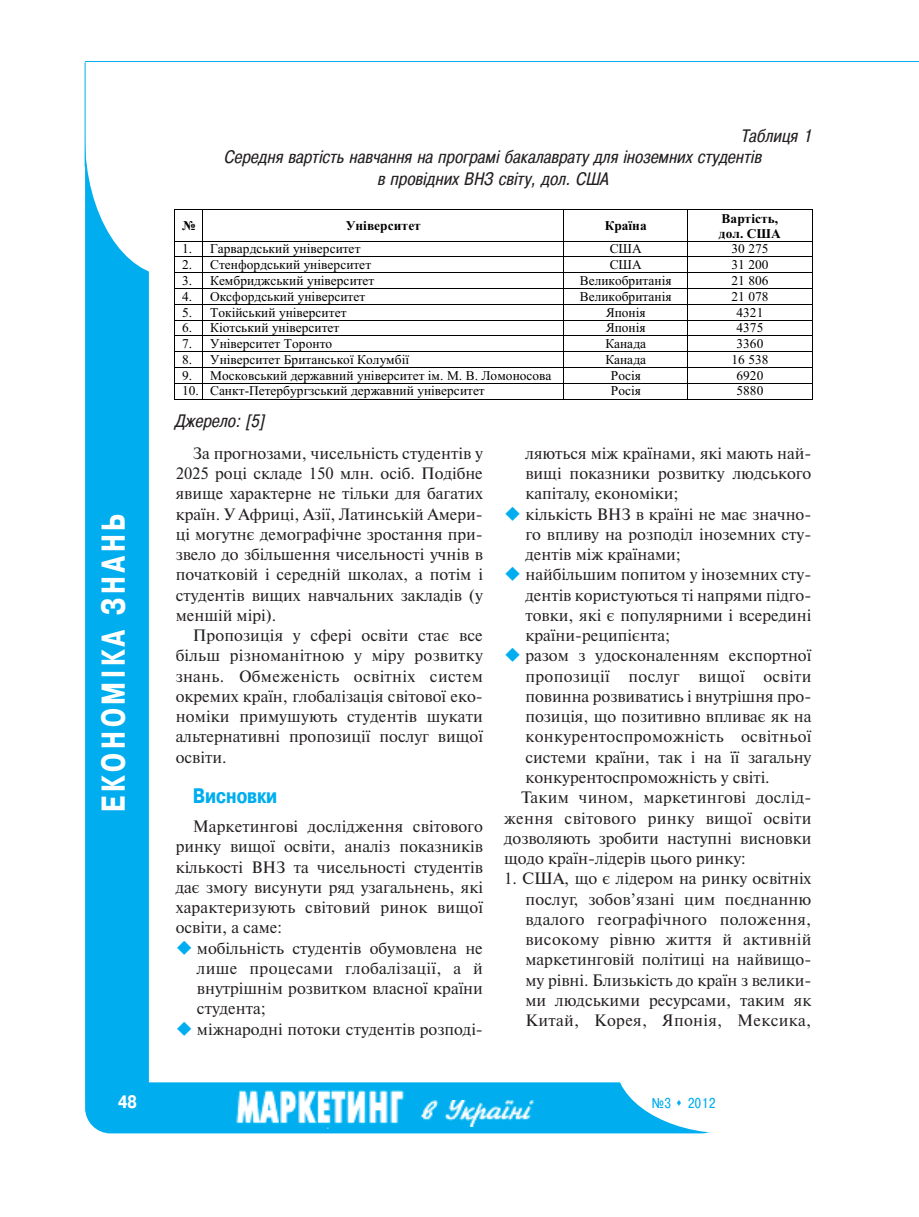
<style>
.page{position:relative;width:919px;height:1217px;background:#fff}
.page>*{position:absolute;margin:0;border:0;box-sizing:border-box;transform-origin:0 0}
.t1{font:700 33px "Pragmatica Cond C";letter-spacing:.13em;color:#fff;scale:.9 1}
.t2{font:700 21px "Pragmatica Cond C";color:#00aeef}
.t3{font:italic 18px "Pragmatica Cond C";letter-spacing:.02em;color:#231f20}
.t4{font:700 18px "Pragmatica Cond C";color:#fff}
.t5{font:16.5px/20.2px "Newton C";color:#231f20;text-align:justify}
.t6{font:16.5px "Newton C";letter-spacing:.02em;color:#231f20}
.t7{font:14.25px "Pragmatica Cond C";color:#00aeef}
.t8{font:13.35px "Times New Roman";letter-spacing:.005em;color:#000}
.t9{font:700 13.35px/15.3px "Times New Roman";letter-spacing:.005em;color:#000}
.s1{color:#00aeef}
</style>
<div class="page">
<div style="left:85px;top:112px;width:64px;height:1019px;background:#00aeef;border-radius:32px"></div>
<div style="left:85px;top:1082px;width:642px;height:51px;background:#00aeef;border-radius:26px"></div>
<img style="left:236px;top:1090px;width:169px;height:38px">
<img style="left:421px;top:1100px;width:112px;height:26px">
<div style="left:85px;top:0;width:172px;height:276px;background:#fff;border-radius:50%"></div>
<div style="left:615px;top:991px;width:226px;height:142px;background:#fff;border-radius:50%"></div>
<hr style="left:85px;top:62px;width:1px;height:104px;background:#00aeef">
<hr style="left:85px;top:61px;width:833px;height:1px;background:#00aeef">
<hr style="left:203px;top:210px;width:360px;height:1px;background:#000">
<hr style="left:564px;top:210px;width:123px;height:1px;background:#000">
<hr style="left:687px;top:210px;width:124px;height:1px;background:#000">
<hr style="left:174px;top:210px;width:1px;height:31px;background:#000">
<hr style="left:203px;top:210px;width:1px;height:31px;background:#000">
<hr style="left:563px;top:210px;width:1px;height:31px;background:#000">
<hr style="left:687px;top:210px;width:1px;height:31px;background:#000">
<hr style="left:811px;top:210px;width:1px;height:31px;background:#000">
<hr style="left:203px;top:241px;width:360px;height:1px;background:#000">
<hr style="left:564px;top:241px;width:123px;height:1px;background:#000">
<hr style="left:687px;top:241px;width:124px;height:1px;background:#000">
<hr style="left:203px;top:257px;width:360px;height:1px;background:#000">
<hr style="left:564px;top:257px;width:123px;height:1px;background:#000">
<hr style="left:687px;top:257px;width:124px;height:1px;background:#000">
<hr style="left:203px;top:272px;width:360px;height:1px;background:#000">
<hr style="left:564px;top:272px;width:123px;height:1px;background:#000">
<hr style="left:687px;top:272px;width:124px;height:1px;background:#000">
<hr style="left:203px;top:288px;width:360px;height:1px;background:#000">
<hr style="left:564px;top:288px;width:123px;height:1px;background:#000">
<hr style="left:687px;top:288px;width:124px;height:1px;background:#000">
<hr style="left:203px;top:304px;width:360px;height:1px;background:#000">
<hr style="left:564px;top:304px;width:123px;height:1px;background:#000">
<hr style="left:687px;top:304px;width:124px;height:1px;background:#000">
<hr style="left:203px;top:320px;width:360px;height:1px;background:#000">
<hr style="left:564px;top:320px;width:123px;height:1px;background:#000">
<hr style="left:687px;top:320px;width:124px;height:1px;background:#000">
<hr style="left:203px;top:336px;width:360px;height:1px;background:#000">
<hr style="left:564px;top:336px;width:123px;height:1px;background:#000">
<hr style="left:687px;top:336px;width:124px;height:1px;background:#000">
<hr style="left:203px;top:351px;width:360px;height:1px;background:#000">
<hr style="left:564px;top:351px;width:123px;height:1px;background:#000">
<hr style="left:687px;top:351px;width:124px;height:1px;background:#000">
<hr style="left:203px;top:367px;width:360px;height:1px;background:#000">
<hr style="left:564px;top:367px;width:123px;height:1px;background:#000">
<hr style="left:687px;top:367px;width:124px;height:1px;background:#000">
<hr style="left:203px;top:383px;width:360px;height:1px;background:#000">
<hr style="left:564px;top:383px;width:123px;height:1px;background:#000">
<hr style="left:687px;top:383px;width:124px;height:1px;background:#000">
<svg style="left:174px;top:241px;width:30px;height:159px"></svg>
<hr style="left:203px;top:399px;width:360px;height:1px;background:#000">
<svg style="left:563px;top:241px;width:1px;height:159px"></svg>
<hr style="left:564px;top:399px;width:123px;height:1px;background:#000">
<svg style="left:687px;top:242px;width:1px;height:157px"></svg>
<hr style="left:687px;top:399px;width:124px;height:1px;background:#000">
<p class="t3" style="left:740px;top:125px;width:75px">Таблиця 1</p>
<p class="t3" style="left:224px;top:147px;width:541px">Середня вартість навчання на програмі бакалаврату для іноземних студентів</p>
<p class="t3" style="left:377px;top:168px;width:232px">в провідних ВНЗ світу, дол. США</p>
<p class="t9" style="left:182px;top:219px;width:15px">№</p>
<p class="t9" style="left:345px;top:219px;width:77px">Університет</p>
<p class="t9" style="left:604px;top:219px;width:44px">Країна</p>
<p class="t9" style="left:718px;top:212px;width:63px">Вартість, дол. США</p>
<p class="t8" style="left:182px;top:241px;width:180px">1. Гарвардський університет</p>
<p class="t8" style="left:609px;top:244px;width:34px">США</p>
<p class="t8" style="left:731px;top:241px;width:39px">30 275</p>
<p class="t8" style="left:182px;top:257px;width:191px">2. Стенфордський університет</p>
<p class="t8" style="left:609px;top:260px;width:34px">США</p>
<p class="t8" style="left:731px;top:257px;width:39px">31 200</p>
<p class="t8" style="left:182px;top:272px;width:194px">3. Кембриджський університет</p>
<p class="t8" style="left:579px;top:276px;width:93px">Великобританія</p>
<p class="t8" style="left:731px;top:272px;width:39px">21 806</p>
<p class="t8" style="left:182px;top:288px;width:185px">4. Оксфордський університет</p>
<p class="t8" style="left:579px;top:292px;width:93px">Великобританія</p>
<p class="t8" style="left:731px;top:288px;width:39px">21 078</p>
<p class="t8" style="left:182px;top:304px;width:166px">5. Токійський університет</p>
<p class="t8" style="left:605px;top:308px;width:41px">Японія</p>
<p class="t8" style="left:736px;top:304px;width:29px">4321</p>
<p class="t8" style="left:182px;top:320px;width:159px">6. Кіотський університет</p>
<p class="t8" style="left:605px;top:323px;width:41px">Японія</p>
<p class="t8" style="left:736px;top:320px;width:29px">4375</p>
<p class="t8" style="left:182px;top:336px;width:152px">7. Університет Торонто</p>
<p class="t8" style="left:605px;top:339px;width:42px">Канада</p>
<p class="t8" style="left:736px;top:336px;width:29px">3360</p>
<p class="t8" style="left:182px;top:351px;width:229px">8. Університет Британської Колумбії</p>
<p class="t8" style="left:605px;top:355px;width:42px">Канада</p>
<p class="t8" style="left:731px;top:351px;width:39px">16 538</p>
<p class="t8" style="left:182px;top:367px;width:371px">9. Московський державний університет ім. М. В. Ломоносова</p>
<p class="t8" style="left:610px;top:371px;width:32px">Росія</p>
<p class="t8" style="left:736px;top:367px;width:29px">6920</p>
<p class="t8" style="left:182px;top:383px;width:304px">10. Санкт-Петербургзський державний університет</p>
<p class="t8" style="left:610px;top:386px;width:32px">Росія</p>
<p class="t8" style="left:736px;top:383px;width:29px">5880</p>
<h1 class="t1" style="left:94px;top:811px;width:332px;rotate:-90deg">ЕКОНОМІКА ЗНАНЬ</h1>
<p class="t3" style="left:175px;top:410px;width:91px">Джерело: [5]</p>
<p class="t5" style="left:176px;top:443px;width:309px;text-indent:17px">За прогнозами, чисельність студентів у 2025 році складе 150 млн. осіб. Подібне явище характерне не тільки для багатих країн. У Африці, Азії, Латинській Амери&shy;ці могутнє демографічне зростання при&shy;звело до збільшення чисельності учнів в початковій і середній школах, а потім і студентів вищих навчальних закладів (у меншій мірі).</p>
<p class="t5" style="left:176px;top:625px;width:309px;text-indent:17px">Пропозиція у сфері освіти стає все більш різноманітною у міру розвитку знань. Обмеженість освітніх систем окремих країн, глобалізація світової еко&shy;номіки примушують студентів шукати альтернативні пропозиції послуг вищої освіти.</p>
<p class="t2" style="left:193px;top:783px;width:86px">Висновки</p>
<p class="t5" style="left:176px;top:816px;width:309px;text-indent:17px">Маркетингові дослідження світового ринку вищої освіти, аналіз показників кількості ВНЗ та чисельності студентів дає змогу висунути ряд узагальнень, які характеризують світовий ринок вищої освіти, а саме:</p>
<p class="t5" style="left:197px;top:937px;width:287px;text-indent:-21px"><span class="s1">◆</span> мобільність студентів обумовлена не лише процесами глобалізації, а й внутрішнім розвитком власної країни студента;</p>
<p class="t5" style="left:176px;top:1018px;width:309px"><span class="s1">◆</span> міжнародні потоки студентів розподі-</p>
<p class="t5" style="left:525px;top:443px;width:287px">ляються між країнами, які мають най&shy;вищі показники розвитку людського капіталу, економіки;</p>
<p class="t5" style="left:525px;top:503px;width:287px;text-indent:-21px"><span class="s1">◆</span> кількість ВНЗ в країні не має значно&shy;го впливу на розподіл іноземних сту&shy;дентів між країнами;</p>
<p class="t5" style="left:525px;top:564px;width:287px;text-indent:-21px"><span class="s1">◆</span> найбільшим попитом у іноземних сту&shy;дентів користуються ті напрями підго&shy;товки, які є популярними і всередині країни-реципієнта;</p>
<p class="t5" style="left:504px;top:645px;width:309px"><span class="s1">◆</span> разом з удосконаленням експортної</p>
<p class="t6" style="left:525px;top:666px;width:287px">пропозиції послуг вищої освіти</p>
<p class="t5" style="left:525px;top:686px;width:287px">повинна розвиватись і внутрішня про-</p>
<p class="t5" style="left:525px;top:706px;width:287px">позиція, що позитивно впливає як на</p>
<p class="t6" style="left:525px;top:727px;width:287px">конкурентоспроможність освітньої</p>
<p class="t5" style="left:525px;top:746px;width:287px">системи країни, так і на її загальну</p>
<p class="t5" style="left:525px;top:767px;width:246px">конкурентоспроможність у світі.</p>
<p class="t6" style="left:521px;top:787px;width:292px">Таким чином, маркетингові дослід-</p>
<p class="t6" style="left:504px;top:808px;width:309px">ження світового ринку вищої освіти</p>
<p class="t5" style="left:504px;top:827px;width:309px">дозволяють зробити наступні висновки</p>
<p class="t5" style="left:504px;top:848px;width:243px">щодо країн-лідерів цього ринку:</p>
<p class="t5" style="left:525px;top:868px;width:287px;text-indent:-21px">1. США, що є лідером на ринку освітніх послуг, зобов’язані цим поєднанню вдалого географічного положення, високому рівню життя й активній маркетинговій політиці на найвищо&shy;му рівні. Близькість до країн з велики&shy;ми людськими ресурсами, таким як Китай, Корея, Японія, Мексика,</p>
<p class="t4" style="left:118px;top:1090px;width:20px">48</p>
<p class="t7" style="left:652px;top:1093px;width:65px">№3 ▲ 2012</p>
</div>
